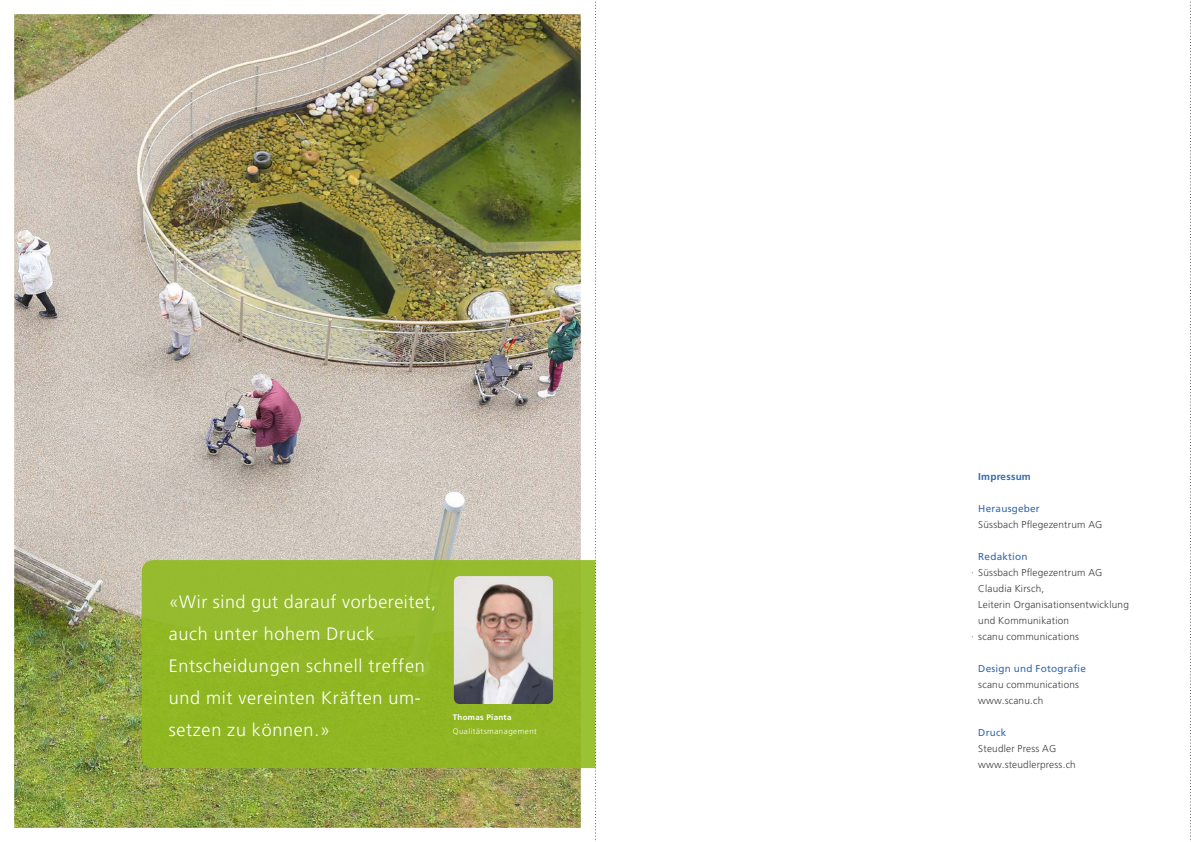
<style>
.page{position:relative;width:1191px;height:842px;background:#fff}
.page>*{position:absolute;margin:0;border:0;box-sizing:border-box;transform-origin:0 0}
.t1{font:300 18px/32px "Frutiger LT Std";letter-spacing:.04em;color:#fff}
.t2{font:300 10px/16px "Frutiger LT Std";letter-spacing:.02em;color:#3c3c3b}
.t3{font:10px "Frutiger LT Std";letter-spacing:.02em;color:#366bac}
.t4{font:700 10px "Frutiger LT Std";letter-spacing:.02em;color:#366bac}
.t5{font:300 8px "Frutiger LT Std";letter-spacing:.06em;color:#fff}
.t6{font:700 8px "Frutiger LT Std";letter-spacing:.04em;color:#fff}
</style>
<div class="page">
<img style="left:15px;top:15px;width:565px;height:812px">
<svg style="left:142px;top:560px;width:453px;height:208px;background:#92b827"></svg>
<img style="left:454px;top:576px;width:99px;height:128px">
<svg style="left:595px;top:1px;width:1px;height:841px"></svg>
<svg style="left:1190px;top:1px;width:1px;height:841px"></svg>
<h1 class="t1" style="left:169px;top:586px;width:269px">«Wir sind gut darauf vorbereitet, auch unter hohem Druck<br>Entscheidungen schnell treffen und mit vereinten Kräften um&shy;setzen zu können.»</h1>
<p class="t6" style="left:453px;top:713px;width:60px">Thomas Pianta</p>
<p class="t5" style="left:453px;top:727px;width:86px">Qualitätsmanagement</p>
<p class="t4" style="left:978px;top:471px;width:54px">Impressum</p>
<p class="t3" style="left:978px;top:503px;width:63px">Herausgeber</p>
<p class="t2" style="left:978px;top:517px;width:126px">Süssbach Pflegezentrum AG</p>
<p class="t3" style="left:978px;top:551px;width:51px">Redaktion</p>
<p class="t2" style="left:971px;top:565px;width:133px">· Süssbach Pflegezentrum AG</p>
<p class="t2" style="left:978px;top:581px;width:67px">Claudia Kirsch,</p>
<p class="t2" style="left:978px;top:597px;width:152px">Leiterin Organisationsentwicklung</p>
<p class="t2" style="left:978px;top:613px;width:92px">und Kommunikation</p>
<p class="t2" style="left:971px;top:629px;width:109px">· scanu communications</p>
<p class="t3" style="left:978px;top:663px;width:109px">Design und Fotografie</p>
<p class="t2" style="left:978px;top:677px;width:102px">scanu communications www.scanu.ch</p>
<p class="t3" style="left:978px;top:727px;width:30px">Druck</p>
<p class="t2" style="left:978px;top:741px;width:99px">Steudler Press AG www.steudlerpress.ch</p>
</div>
